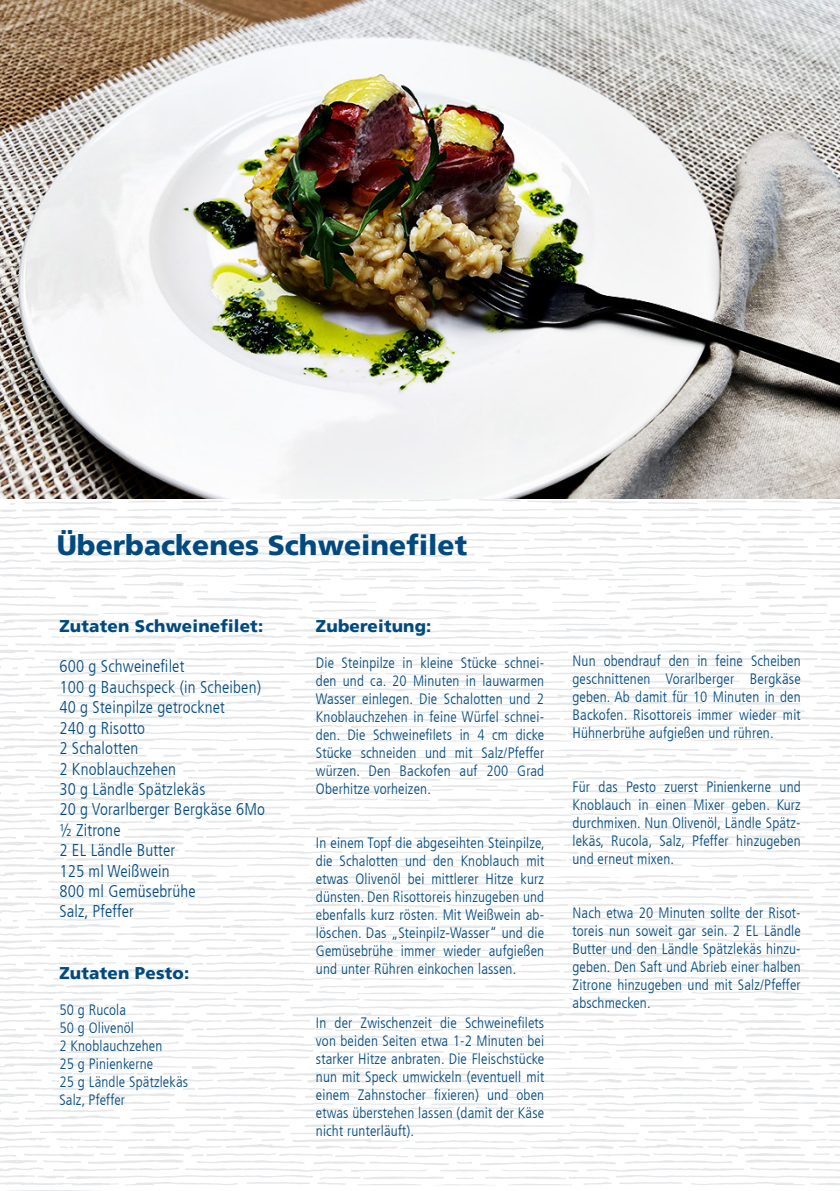
<style>
.page{position:relative;width:840px;height:1191px;background:#fff}
.page>*{position:absolute;margin:0;border:0;box-sizing:border-box;transform-origin:0 0}
.t1{font:900 28px "Frutiger LT";color:#004a7f}
.t2{font:300 condensed 17px "Frutiger LT";letter-spacing:.01em;color:#004a7f}
.t3{font:900 17px "Frutiger LT";letter-spacing:.01em;color:#004a7f}
.t4{font:300 condensed 15px/18px "Frutiger LT";letter-spacing:.01em;color:#004a7f;text-align:justify}
</style>
<div class="page">
<img style="left:0;top:498px;width:839px;height:693px">
<img style="left:0;top:0;width:839px;height:498px">
<p class="t1" style="left:57px;top:528px;width:411px">Überbackenes Schweinefilet</p>
<p class="t3" style="left:59px;top:615px;width:205px">Zutaten Schweinefilet:</p>
<p class="t2" style="left:59px;top:657px;width:126px">600 g Schweinefilet</p>
<p class="t2" style="left:59px;top:677px;width:203px">100 g Bauchspeck (in Scheiben)</p>
<p class="t2" style="left:59px;top:697px;width:167px">40 g Steinpilze getrocknet</p>
<p class="t2" style="left:59px;top:718px;width:87px">240 g Risotto</p>
<p class="t2" style="left:59px;top:738px;width:80px">2 Schalotten</p>
<p class="t2" style="left:59px;top:759px;width:118px">2 Knoblauchzehen</p>
<p class="t2" style="left:59px;top:779px;width:147px">30 g Ländle Spätzlekäs</p>
<p class="t2" style="left:59px;top:799px;width:207px">20 g Vorarlberger Bergkäse 6Mo</p>
<p class="t2" style="left:59px;top:820px;width:63px">½ Zitrone</p>
<p class="t2" style="left:59px;top:840px;width:117px">2 EL Ländle Butter</p>
<p class="t2" style="left:59px;top:861px;width:112px">125 ml Weißwein</p>
<p class="t2" style="left:59px;top:881px;width:138px">800 ml Gemüsebrühe</p>
<p class="t2" style="left:59px;top:901px;width:76px">Salz, Pfeffer</p>
<p class="t3" style="left:59px;top:962px;width:131px">Zutaten Pesto:</p>
<p class="t4" style="left:59px;top:1000px;width:68px">50 g Rucola</p>
<p class="t4" style="left:59px;top:1018px;width:76px">50 g Olivenöl</p>
<p class="t4" style="left:59px;top:1036px;width:104px">2 Knoblauchzehen</p>
<p class="t4" style="left:59px;top:1054px;width:95px">25 g Pinienkerne</p>
<p class="t4" style="left:59px;top:1072px;width:130px">25 g Ländle Spätzlekäs</p>
<p class="t4" style="left:59px;top:1090px;width:67px">Salz, Pfeffer</p>
<p class="t3" style="left:316px;top:615px;width:117px">Zubereitung:</p>
<p class="t4" style="left:316px;top:653px;width:229px">Die Steinpilze in kleine Stücke schnei&shy;den und ca. 20 Minuten in lauwarmen Wasser einlegen. Die Schalotten und 2<br>Knoblauchzehen in feine Würfel schnei&shy;den. Die Schweinefilets in 4 cm dicke Stücke schneiden und mit Salz/Pfeffer würzen. Den Backofen auf 200 Grad Oberhitze vorheizen.</p>
<p class="t4" style="left:316px;top:833px;width:230px">In einem Topf die abgeseihten Steinpilze, die Schalotten und den Knoblauch mit etwas Olivenöl bei mittlerer Hitze kurz dünsten. Den Risottoreis hinzugeben und ebenfalls kurz rösten. Mit Weißwein ab&shy;löschen. Das „Steinpilz-Wasser“ und die Gemüsebrühe immer wieder aufgießen und unter Rühren einkochen lassen.</p>
<p class="t4" style="left:316px;top:1013px;width:229px">In der Zwischenzeit die Schweinefilets von beiden Seiten etwa 1-2 Minuten bei starker Hitze anbraten. Die Fleischstücke nun mit Speck umwickeln (eventuell mit einem Zahnstocher fixieren) und oben etwas überstehen lassen (damit der Käse nicht runterläuft).</p>
<p class="t4" style="left:572px;top:652px;width:229px">Nun obendrauf den in feine Scheiben geschnittenen Vorarlberger Bergkäse geben. Ab damit für 10 Minuten in den Backofen. Risottoreis immer wieder mit Hühnerbrühe aufgießen und rühren.</p>
<p class="t4" style="left:572px;top:778px;width:229px">Für das Pesto zuerst Pinienkerne und Knoblauch in einen Mixer geben. Kurz durchmixen. Nun Olivenöl, Ländle Spätz&shy;lekäs, Rucola, Salz, Pfeffer hinzugeben und erneut mixen.</p>
<p class="t4" style="left:572px;top:904px;width:229px">Nach etwa 20 Minuten sollte der Risot&shy;toreis nun soweit gar sein. 2 EL Ländle Butter und den Ländle Spätzlekäs hinzu&shy;geben. Den Saft und Abrieb einer halben Zitrone hinzugeben und mit Salz/Pfeffer abschmecken.</p>
</div>
